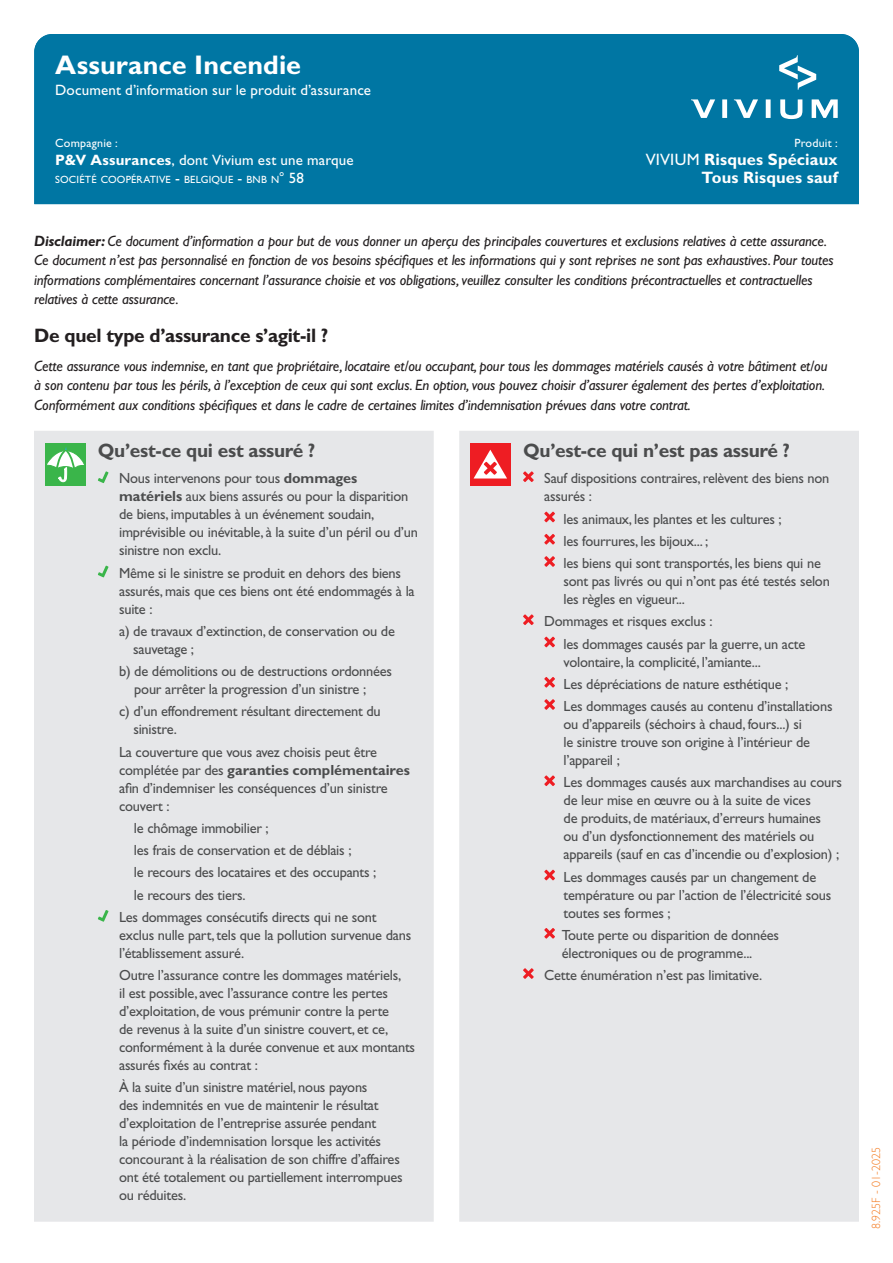
<style>
.page{position:relative;width:893px;height:1263px;background:#fff}
.page>*{position:absolute;margin:0;border:0;box-sizing:border-box;transform-origin:0 0}
.t1{font:700 27px "Gill Sans Std";color:#fff}
.Cover_subhead_Table{font:700 19.5px "Gill Sans Std";letter-spacing:-.015em;color:#4b4c4d}
.Cover_subhead{font:700 19.5px "Gill Sans Std";letter-spacing:-.015em;color:#231f20}
.t2{font:700 16.5px "Gill Sans Std";letter-spacing:.01em;color:#fff}
.Form_intro{font:italic 15px/19.5px "Gill Sans Std";letter-spacing:-.01em;color:#231f20}
.t3{font:15px "Gill Sans Std";letter-spacing:.01em;color:#fff}
.Covered_bullets_Alt{font:14.7px/18px "Gill Sans Std";letter-spacing:-.015em;color:#4b4c4d}
.Covered_bullets_Alt_-2{font:14.7px/18px "Gill Sans Std";letter-spacing:-.015em;color:#4b4c4d}
.Covered_bullet_Alt_retrait{font:14.7px "Gill Sans Std";letter-spacing:-.015em;color:#4b4c4d}
.t4{font:12px "Gill Sans Std";letter-spacing:.015em;color:#fff}
.t5{font:300 12px "Gill Sans Std";color:#f47b21}
.t6{font:10.5px "Gill Sans Std";letter-spacing:.015em;color:#fff}
.s1{font-weight:700}
.s2{font-size:15px}
.s3{font-weight:400}
</style>
<div class="page">
<div style="left:34px;top:34px;width:825px;height:170px;background:#0076a3"></div>
<svg style="left:722px;top:99px;width:5px;height:19px"></svg>
<svg style="left:766px;top:99px;width:5px;height:19px"></svg>
<svg style="left:780px;top:99px;width:22px;height:20px"></svg>
<svg style="left:812px;top:99px;width:26px;height:19px"></svg>
<svg style="left:691px;top:99px;width:24px;height:19px"></svg>
<svg style="left:734px;top:99px;width:24px;height:19px"></svg>
<svg style="left:779px;top:55px;width:37px;height:35px"></svg>
<div style="left:34px;top:431px;width:825px;height:791px;background:#e6e7e9"></div>
<div style="left:45px;top:443px;width:41px;height:43px;background:#3ab54a"></div>
<svg style="left:47px;top:447px;width:37px;height:35px"></svg>
<svg style="left:98px;top:471px;width:11px;height:12px"></svg>
<svg style="left:98px;top:566px;width:11px;height:11px"></svg>
<svg style="left:98px;top:910px;width:11px;height:12px"></svg>
<div style="left:470px;top:443px;width:41px;height:43px;background:#ee1d23"></div>
<svg style="left:474px;top:450px;width:33px;height:28px"></svg>
<svg style="left:523px;top:471px;width:11px;height:11px"></svg>
<svg style="left:544px;top:512px;width:11px;height:10px"></svg>
<svg style="left:544px;top:534px;width:11px;height:10px"></svg>
<svg style="left:544px;top:556px;width:11px;height:11px"></svg>
<svg style="left:523px;top:614px;width:11px;height:11px"></svg>
<svg style="left:544px;top:637px;width:11px;height:10px"></svg>
<svg style="left:544px;top:677px;width:11px;height:10px"></svg>
<svg style="left:544px;top:699px;width:11px;height:11px"></svg>
<svg style="left:544px;top:775px;width:11px;height:11px"></svg>
<svg style="left:544px;top:870px;width:11px;height:10px"></svg>
<svg style="left:544px;top:928px;width:11px;height:10px"></svg>
<svg style="left:523px;top:968px;width:11px;height:11px"></svg>
<p class="t1" style="left:55px;top:49px;width:247px">Assurance Incendie</p>
<p class="t3" style="left:55px;top:81px;width:317px">Document d’information sur le produit d’assurance</p>
<p class="t4" style="left:55px;top:136px;width:64px">Compagnie :</p>
<p class="t3" style="left:55px;top:151px;width:300px"><span class="s1">P&amp;V Assurances</span>, dont Vivium est une marque</p>
<p class="t6" style="left:55px;top:173px;width:250px">SOCIÉTÉ COOPÉRATIVE <span class="s2">-</span> BELGIQUE <span class="s2">-</span> BNB N<span class="s2">° 58</span></p>
<p class="t3" style="left:55px;top:151px;width:229px"><span class="s1">Vivium</span>, marque de P&amp;V Ass rances</p>
<p class="t4" style="left:794px;top:136px;width:45px">Produit :</p>
<p class="t2" style="left:646px;top:150px;width:193px"><span class="s3">VIVIUM</span> Risques Spéciaux</p>
<p class="t2" style="left:701px;top:168px;width:138px">Tous Risques sauf</p>
<p class="Form_intro" style="left:34px;top:231px;width:801px"><span class="s1">Disclaimer:</span> Ce document d’information a pour but de vous donner un aperçu des principales couvertures et exclusions relatives à cette assurance.<br>Ce document n’est pas personnalisé en fonction de vos besoins spécifiques et les informations qui y sont reprises ne sont pas exhaustives. Pour toutes informations complémentaires concernant l’assurance choisie et vos obligations, veuillez consulter les conditions précontractuelles et contractuelles relatives à cette assurance.</p>
<p class="Cover_subhead" style="left:34px;top:324px;width:295px">De quel type d’assurance s’agit-il ?</p>
<p class="Form_intro" style="left:34px;top:356px;width:795px">Cette assurance vous indemnise, en tant que propriétaire, locataire et/ou occupant, pour tous les dommages matériels causés à votre bâtiment et/ou à son contenu par tous les périls, à l’exception de ceux qui sont exclus. En option, vous pouvez choisir d’assurer également des pertes d’exploitation.<br>Conformément aux conditions spécifiques et dans le cadre de certaines limites d’indemnisation prévues dans votre contrat.</p>
<p class="Cover_subhead_Table" style="left:98px;top:439px;width:219px">Qu’est-ce qui est assuré ?</p>
<p class="Covered_bullets_Alt" style="left:119px;top:469px;width:300px">Nous intervenons pour tous <span class="s1">dommages matériels</span> aux biens assurés ou pour la disparition de biens, imputables à un événement soudain, imprévisible ou inévitable, à la suite d’un péril ou d’un sinistre non exclu.</p>
<p class="Covered_bullets_Alt" style="left:119px;top:564px;width:297px">Même si le sinistre se produit en dehors des biens assurés, mais que ces biens ont été endommagés à la suite :</p>
<p class="Covered_bullets_Alt_-2" style="left:133px;top:622px;width:263px;text-indent:-14px">a) de travaux d’extinction, de conservation ou de sauvetage ;</p>
<p class="Covered_bullets_Alt_-2" style="left:134px;top:662px;width:259px;text-indent:-15px">b) de démolitions ou de destructions ordonnées pour arrêter la progression d’un sinistre ;</p>
<p class="Covered_bullets_Alt_-2" style="left:133px;top:702px;width:249px;text-indent:-14px">c) d’un effondrement résultant directement du sinistre.</p>
<p class="Covered_bullets_Alt" style="left:119px;top:743px;width:292px">La couverture que vous avez choisis peut être complétée par des <span class="s1">garanties complémentaires </span>afin d’indemniser les conséquences d’un sinistre couvert :</p>
<p class="Covered_bullet_Alt_retrait" style="left:134px;top:819px;width:136px">le chômage immobilier ;</p>
<p class="Covered_bullet_Alt_retrait" style="left:134px;top:842px;width:219px">les frais de conservation et de déblais ;</p>
<p class="Covered_bullet_Alt_retrait" style="left:134px;top:864px;width:244px">le recours des locataires et des occupants ;</p>
<p class="Covered_bullet_Alt_retrait" style="left:134px;top:886px;width:113px">le recours des tiers.</p>
<p class="Covered_bullets_Alt" style="left:119px;top:908px;width:294px">Les dommages consécutifs directs qui ne sont exclus nulle part, tels que la pollution survenue dans l’établissement assuré.</p>
<p class="Covered_bullets_Alt" style="left:119px;top:966px;width:298px">Outre l’assurance contre les dommages matériels,<br>il est possible, avec l’assurance contre les pertes d’exploitation, de vous prémunir contre la perte<br>de revenus à la suite d’un sinistre couvert, et ce, conformément à la durée convenue et aux montants assurés fixés au contrat :</p>
<p class="Covered_bullets_Alt" style="left:119px;top:1078px;width:285px">À la suite d’un sinistre matériel, nous payons<br>des indemnités en vue de maintenir le résultat d’exploitation de l’entreprise assurée pendant<br>la période d’indemnisation lorsque les activités concourant à la réalisation de son chiffre d’affaires ont été totalement ou partiellement interrompues ou réduites.</p>
<p class="Cover_subhead_Table" style="left:523px;top:439px;width:268px">Qu’est-ce qui n’est pas assuré ?</p>
<p class="Covered_bullets_Alt" style="left:544px;top:469px;width:287px">Sauf dispositions contraires, relèvent des biens non assurés :</p>
<p class="Covered_bullets_Alt_-2" style="left:564px;top:510px;width:220px">les animaux, les plantes et les cultures ;</p>
<p class="Covered_bullets_Alt_-2" style="left:564px;top:532px;width:146px">les fourrures, les bijoux... ;</p>
<p class="Covered_bullets_Alt_-2" style="left:564px;top:554px;width:268px">les biens qui sont transportés, les biens qui ne sont pas livrés ou qui n’ont pas été testés selon les règles en vigueur...</p>
<p class="Covered_bullets_Alt" style="left:544px;top:612px;width:170px">Dommages et risques exclus :</p>
<p class="Covered_bullets_Alt_-2" style="left:564px;top:635px;width:243px">les dommages causés par la guerre, un acte volontaire, la complicité, l’amiante...</p>
<p class="Covered_bullets_Alt_-2" style="left:564px;top:675px;width:226px">Les dépréciations de nature esthétique ;</p>
<p class="Covered_bullets_Alt_-2" style="left:564px;top:697px;width:270px">Les dommages causés au contenu d’installations ou d’appareils (séchoirs à chaud, fours...) si<br>le sinistre trouve son origine à l’intérieur de l’appareil ;</p>
<p class="Covered_bullets_Alt_-2" style="left:564px;top:773px;width:280px">Les dommages causés aux marchandises au cours de leur mise en œuvre ou à la suite de vices<br>de produits, de matériaux, d’erreurs humaines<br>ou d’un dysfonctionnement des matériels ou appareils (sauf en cas d’incendie ou d’explosion) ;</p>
<p class="Covered_bullets_Alt_-2" style="left:564px;top:868px;width:269px">Les dommages causés par un changement de température ou par l’action de l’électricité sous toutes ses formes ;</p>
<p class="Covered_bullets_Alt_-2" style="left:562px;top:926px;width:219px">Toute perte ou disparition de données électroniques ou de programme...</p>
<p class="Covered_bullets_Alt" style="left:544px;top:966px;width:219px">Cette énumération n’est pas limitative.</p>
<p class="t5" style="left:869px;top:1229px;width:83px;rotate:-90deg">8.925F - 01-2025</p>
</div>
